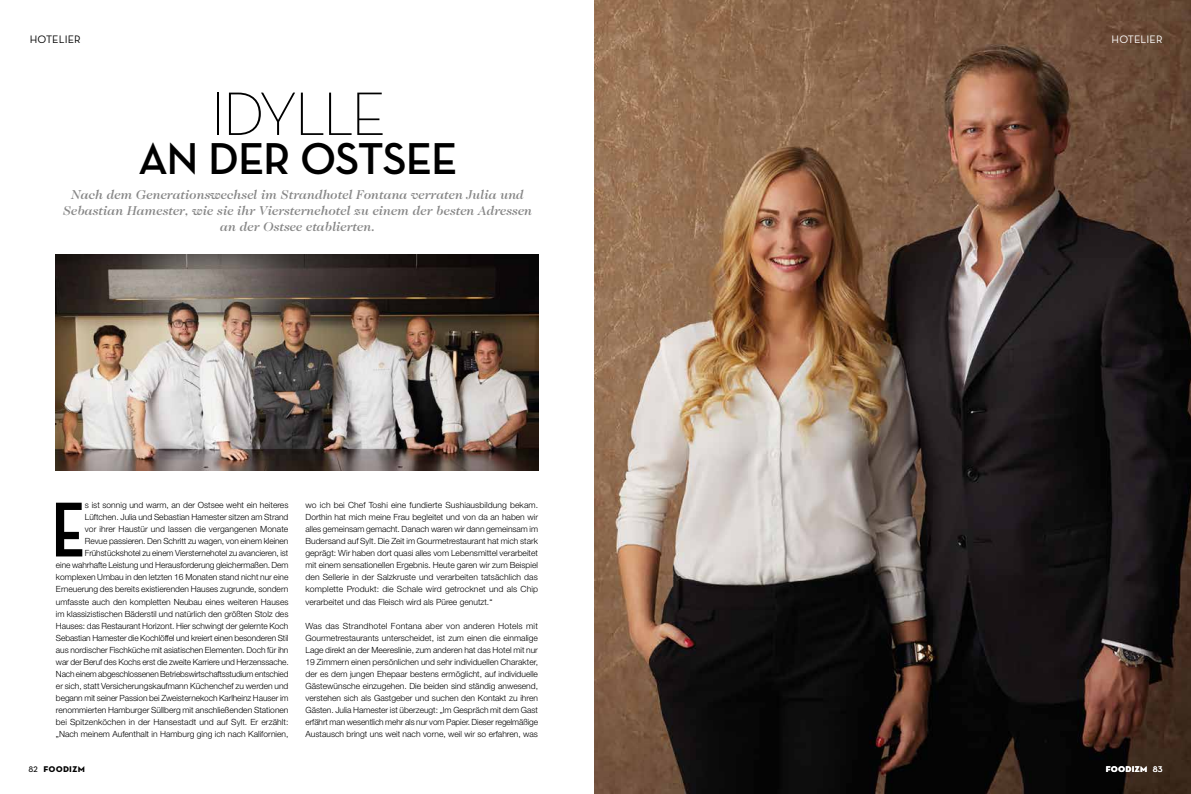
<style>
.page{position:relative;width:1191px;height:794px;background:#fff}
.page>*{position:absolute;margin:0;border:0;box-sizing:border-box;transform-origin:0 0}
.t1{font:700 79.1px "Neutraface Condensed";color:#000}
.t2{font:300 62.3px "Neutraface Display";letter-spacing:-.04em;color:#000}
.t3{font:700 45.4px "Neutraface Display";letter-spacing:-.015em;color:#000}
.t4{font:italic 500 13px/16px "Caslon Two Twenty Four";color:#878787;text-align:center}
.t5{font:700 11px "Neutraface Text";letter-spacing:.01em;color:#fff}
.t6{font:700 11px "Neutraface Text";letter-spacing:.01em;color:#000}
.t7{font:11px "Neutraface Text";letter-spacing:.01em;color:#fff}
.t8{font:11px "Neutraface Text";letter-spacing:.01em;color:#000}
.t9{font:300 8.5px/12px "Helvetica Neue LT Std";letter-spacing:-.005em;color:#000;text-align:justify}
.s1{font-weight:400}
</style>
<div class="page">
<img style="left:594px;top:0;width:597px;height:794px">
<img style="left:56px;top:254px;width:482px;height:216px">
<p class="t8" style="left:30px;top:32px;width:52px">HOTELIER</p>
<h2 class="t2" style="left:210px;top:80px;width:177px">IDYLLE</h2>
<h3 class="t3" style="left:138px;top:133px;width:320px">AN DER OSTSEE</h3>
<h3 class="t4" style="left:62px;top:187px;width:470px">Nach dem Generationswechsel im Strandhotel Fontana verraten Julia und<br>Sebastian Hamester, wie sie ihr Viersternehotel zu einem der besten Adressen an der Ostsee etablierten.</h3>
<p class="t9" style="left:56px;top:499px;width:234px;text-align:right">s ist sonnig und warm, an der Ostsee weht ein heiteres Lüftchen. Julia und Sebastian Hamester sitzen am Strand<br>vor ihrer Haustür und lassen die vergangenen Monate<br>Revue passieren. Den Schritt zu wagen, von einem kleinen Frühstückshotel zu einem Viersternehotel zu avancieren, ist<br>eine wahrhafte Leistung und Herausforderung gleichermaßen. Dem komplexen Umbau in den letzten 16 Monaten stand nicht nur eine Erneuerung des bereits existierenden Hauses zugrunde, sondern umfasste auch den kompletten Neubau eines weiteren Hauses im klassizistischen Bäderstil und natürlich den größten Stolz des Hauses: das Restaurant Horizont. Hier schwingt der gelernte Koch Sebastian Hamester die Kochlöffel und kreiert einen besonderen Stil aus nordischer Fischküche mit asiatischen Elementen. Doch für ihn war der Beruf des Kochs erst die zweite Karriere und Herzenssache.<br>Nach einem abgeschlossenen Betriebswirtschaftsstudium entschied er sich, statt Versicherungskaufmann Küchenchef zu werden und begann mit seiner Passion bei Zweisternekoch Karlheinz Hauser im renommierten Hamburger Süllberg mit anschließenden Stationen bei Spitzenköchen in der Hansestadt und auf Sylt. Er erzählt: „Nach meinem Aufenthalt in Hamburg ging ich nach Kalifornien,</p>
<p class="t9" style="left:305px;top:499px;width:234px">wo ich bei Chef Toshi eine fundierte Sushiausbildung bekam.<br>Dorthin hat mich meine Frau begleitet und von da an haben wir alles gemeinsam gemacht. Danach waren wir dann gemeinsam im Budersand auf Sylt. Die Zeit im Gourmetrestaurant hat mich stark geprägt: Wir haben dort quasi alles vom Lebensmittel verarbeitet mit einem sensationellen Ergebnis. Heute garen wir zum Beispiel den Sellerie in der Salzkruste und verarbeiten tatsächlich das komplette Produkt: die Schale wird getrocknet und als Chip verarbeitet und das Fleisch wird als Püree genutzt.“</p>
<h1 class="t1" style="left:52px;top:485px;width:35px">E</h1>
<p class="t9" style="left:305px;top:619px;width:234px">Was das Strandhotel Fontana aber von anderen Hotels mit Gourmetrestaurants unterscheidet, ist zum einen die einmalige Lage direkt an der Meereslinie, zum anderen hat das Hotel mit nur 19 Zimmern einen persönlichen und sehr individuellen Charakter, der es dem jungen Ehepaar bestens ermöglicht, auf individuelle Gästewünsche einzugehen. Die beiden sind ständig anwesend, verstehen sich als Gastgeber und suchen den Kontakt zu ihren Gästen. Julia Hamester ist überzeugt: „Im Gespräch mit dem Gast erfährt man wesentlich mehr als nur vom Papier. Dieser regelmäßige Austausch bringt uns weit nach vorne, weil wir so erfahren, was</p>
<p class="t6" style="left:28px;top:761px;width:58px"><span class="s1">82</span> foodizm</p>
<p class="t7" style="left:1111px;top:32px;width:52px">HOTELIER</p>
<p class="t5" style="left:1105px;top:761px;width:58px">foodizm <span class="s1">83</span></p>
</div>
